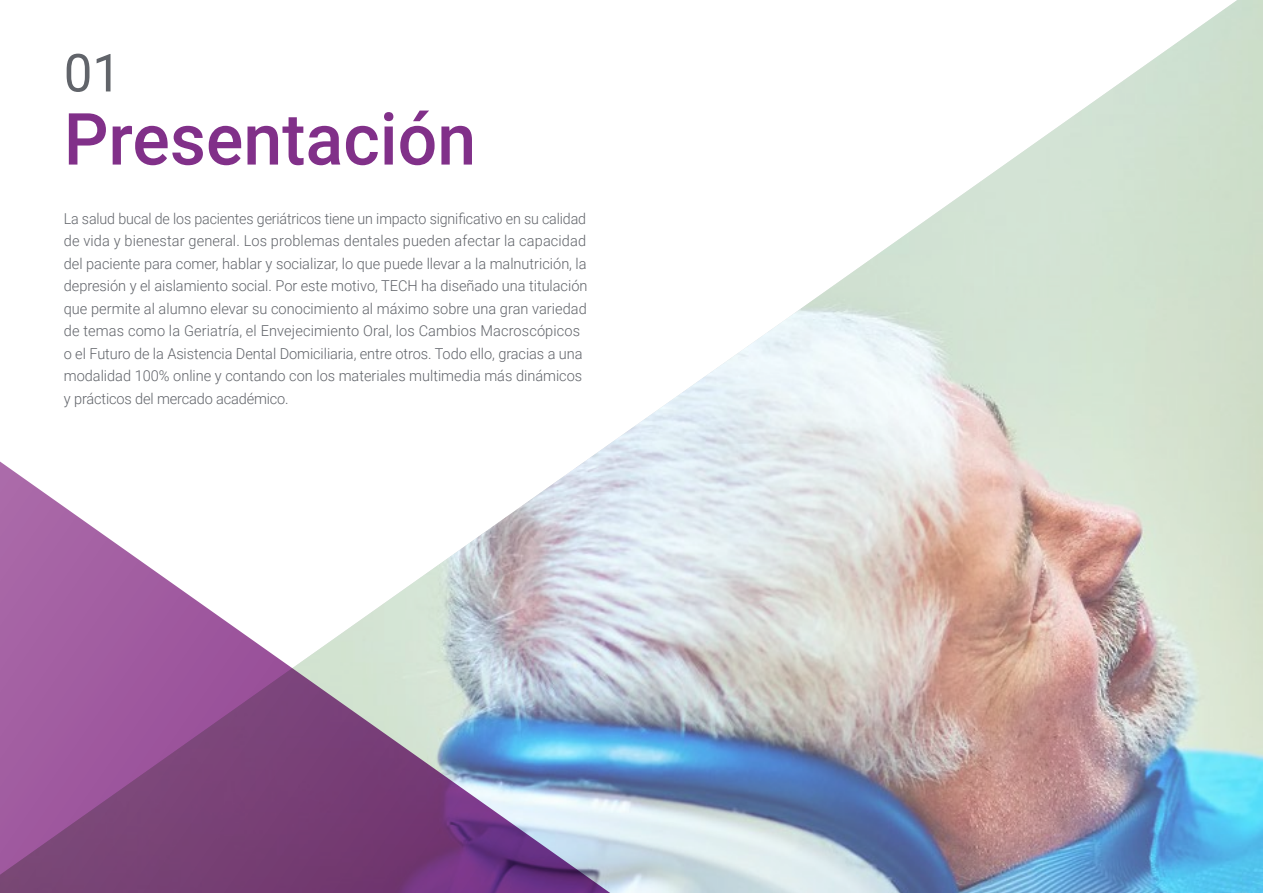
<style>
.page{position:relative;width:1263px;height:893px;background:#fff}
.page>*{position:absolute;margin:0;border:0;box-sizing:border-box;transform-origin:0 0}
.t1{font:500 72px "Roboto";color:#813089}
.t2{font:52.5px "Roboto";color:#61646a}
.t3{font:300 15px/22.5px "Roboto";color:#61646a;scale:.95 1}
</style>
<div class="page">
<img style="left:607px;top:0;width:656px;height:893px">
<svg style="left:0;top:446px;width:640px;height:447px"></svg>
<h2 class="t2" style="left:64px;top:36px;width:59px">01</h2>
<h1 class="t1" style="left:64px;top:89px;width:414px">Presentación</h1>
<p class="t3" style="left:64px;top:207px;width:553px">La salud bucal de los pacientes geriátricos tiene un impacto significativo en su calidad de vida y bienestar general. Los problemas dentales pueden afectar la capacidad del paciente para comer, hablar y socializar, lo que puede llevar a la malnutrición, la depresión y el aislamiento social. Por este motivo, TECH ha diseñado una titulación que permite al alumno elevar su conocimiento al máximo sobre una gran variedad de temas como la Geriatría, el Envejecimiento Oral, los Cambios Macroscópicos o el Futuro de la Asistencia Dental Domiciliaria, entre otros. Todo ello, gracias a una modalidad 100% online y contando con los materiales multimedia más dinámicos y prácticos del mercado académico.</p>
</div>
